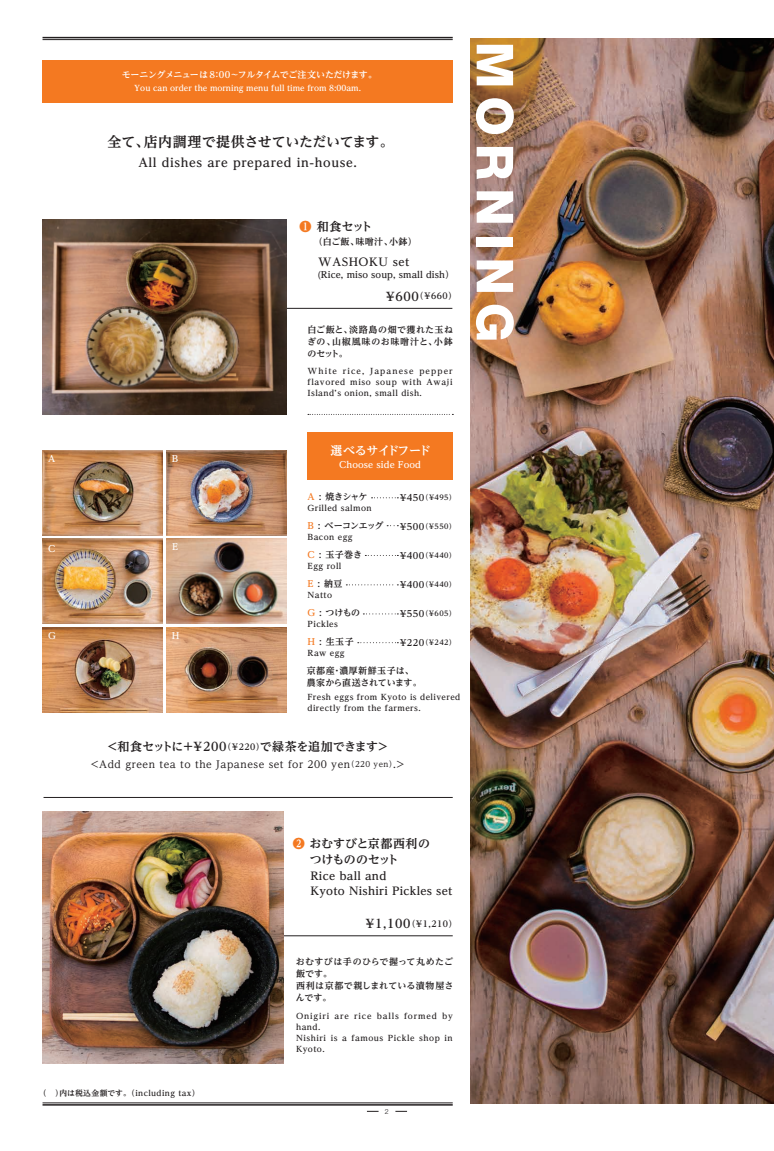
<style>
.page{position:relative;width:774px;height:1151px;background:#fff}
.page>*{position:absolute;margin:0;border:0;box-sizing:border-box;transform-origin:0 0}
.t1{font:800 51px "Helvetica Neue LT Std";letter-spacing:.15em;color:#fff}
.t2{font:700 14px "UD Reimin Pr 6 N";letter-spacing:-.02em;color:#231f20}
.t3{font:700 12px "UD Reimin Pr 6 N";letter-spacing:.05em;color:#231f20}
.t4{font:700 12px "UD Reimin Pr 6 N";letter-spacing:-.005em;color:#231f20}
.t5{font:700 12px/16px "UD Reimin Pr 6 N";letter-spacing:-.015em;color:#231f20}
.t6{font:700 12px "UD Reimin Pr 6 N";letter-spacing:-.04em;color:#fff}
.t7{font:700 11px/15px "UD Reimin Pr 6 N";letter-spacing:.025em;color:#231f20}
.t8{font:700 11px "UD Reimin Pr 6 N";letter-spacing:.05em;color:#231f20}
.t9{font:500 10px "UD Reimin Pr 6 N";letter-spacing:.05em;color:#231f20}
.t10{font:700 9px/12px "UD Reimin Pr 6 N";letter-spacing:.015em;color:#231f20;text-align:justify}
.t11{font:700 9px/12px "UD Reimin Pr 6 N";letter-spacing:.035em;color:#231f20}
.t12{font:700 9px "UD Reimin Pr 6 N";letter-spacing:-.05em;color:#fff}
.t13{font:700 9px "UD Reimin Pr 6 N";letter-spacing:.01em;color:#fff}
.t14{font:700 9px "UD Reimin Pr 6 N";letter-spacing:-.085em;color:#231f20}
.t15{font:700 9px "UD Reimin Pr 6 N";letter-spacing:-.02em;color:#fff}
.t16{font:700 8.5px "UD Reimin Pr 6 N";letter-spacing:.05em;color:#231f20}
.t17{font:700 8px/11px "UD Reimin Pr 6 N";letter-spacing:.05em;color:#231f20}
.t18{font:700 8px "UD Reimin Pr 6 N";color:#fff}
.t19{font:700 7.8px "UD Reimin Pr 6 N";letter-spacing:.05em;color:#231f20}
.t20{font:700 7.1px "UD Reimin Pr 6 N";letter-spacing:.05em;color:#231f20}
.t21{font:300 7px "Helvetica Neue LT Std";color:#231f20}
.s1{color:#f47921}
.s2{font-size:12px}
.s3{font-size:9px}
.s4{font-size:8.5px}
.s5{font-size:7.8px}
</style>
<div class="page">
<svg style="left:395px;top:1111px;width:12px;height:1px"></svg>
<div style="left:43px;top:60px;width:410px;height:42px;background:#f47921"></div>
<div style="left:308px;top:432px;width:145px;height:48px;background:#f47921"></div>
<hr style="left:275px;top:308px;width:177px;height:1px;background:#231f20">
<img style="left:470px;top:38px;width:304px;height:1065px">
<hr style="left:43px;top:37px;width:410px;height:1px;background:#231f20">
<hr style="left:43px;top:39px;width:410px;height:1px;background:#231f20">
<hr style="left:43px;top:1104px;width:410px;height:2px;background:#231f20">
<hr style="left:43px;top:1103px;width:410px;height:1px;background:#231f20">
<hr style="left:86px;top:935px;width:367px;height:1px;background:#231f20">
<img style="left:43px;top:811px;width:240px;height:253px">
<img style="left:43px;top:219px;width:244px;height:195px">
<hr style="left:44px;top:797px;width:409px;height:1px;background:#231f20">
<svg style="left:308px;top:414px;width:145px;height:1px"></svg>
<img style="left:43px;top:539px;width:120px;height:85px">
<img style="left:167px;top:539px;width:120px;height:85px">
<img style="left:43px;top:450px;width:120px;height:85px">
<img style="left:167px;top:450px;width:120px;height:85px">
<img style="left:43px;top:627px;width:120px;height:85px">
<img style="left:167px;top:627px;width:120px;height:85px">
<svg style="left:371px;top:497px;width:27px;height:1px"></svg>
<svg style="left:365px;top:555px;width:33px;height:1px"></svg>
<svg style="left:358px;top:642px;width:40px;height:1px"></svg>
<svg style="left:346px;top:584px;width:52px;height:1px"></svg>
<svg style="left:363px;top:613px;width:35px;height:1px"></svg>
<p class="t12" style="left:122px;top:68px;width:257px">モーニングメニューは８：00〜フルタイムでご注文いただけます。</p>
<p class="t18" style="left:134px;top:81px;width:228px">You can order the morning menu full time from 8:00am.</p>
<h2 class="t2" style="left:107px;top:130px;width:288px">全て、店内調理で提供させていただいてます。</h2>
<h3 class="t3" style="left:138px;top:153px;width:220px">All dishes are prepared in-house.</h3>
<h3 class="t3" style="left:300px;top:217px;width:74px"><span class="s1">❶</span> 和食セット</h3>
<p class="t10" style="left:314px;top:235px;width:105px">（白ご飯、味噌汁、小鉢）</p>
<p class="t10" style="left:317px;top:269px;width:138px">(Rice, miso soup, small dish）</p>
<h3 class="t8" style="left:318px;top:253px;width:93px">WASHOKU set</h3>
<p class="t16" style="left:386px;top:289px;width:72px"><span class="s2">¥600</span>（￥660）</p>
<p class="t10" style="left:307px;top:324px;width:147px">白ご飯と、淡路島の畑で獲れた玉ねぎの、山椒風味のお味噌汁と、小鉢のセット。</p>
<p class="t17" style="left:308px;top:365px;width:147px;text-align:justify">White rice, Japanese pepper flavored miso soup with Awaji Island’s onion, small dish.</p>
<h1 class="t1" style="left:525px;top:41px;width:302px;rotate:90deg">MORNING</h1>
<p class="t15" style="left:48px;top:452px;width:9px">A</p>
<p class="t15" style="left:172px;top:452px;width:8px">B</p>
<p class="t15" style="left:48px;top:541px;width:9px">C</p>
<p class="t15" style="left:172px;top:539px;width:7px">E</p>
<p class="t15" style="left:48px;top:628px;width:9px">G</p>
<p class="t15" style="left:172px;top:628px;width:9px">H</p>
<h3 class="t6" style="left:331px;top:441px;width:102px">選べるサイドフード</h3>
<p class="t13" style="left:339px;top:458px;width:83px">Choose side Food</p>
<p class="t10" style="left:308px;top:491px;width:61px"><span class="s1">A</span> : 焼きシャケ</p>
<p class="t14" style="left:308px;top:518px;width:77px"><span class="s1">B</span> : ベーコンエッグ</p>
<p class="t10" style="left:308px;top:549px;width:56px"><span class="s1">C</span> : 玉子巻き</p>
<p class="t10" style="left:308px;top:578px;width:37px"><span class="s1">E</span> : 納豆</p>
<p class="t10" style="left:308px;top:607px;width:54px"><span class="s1">G</span> : つけもの</p>
<p class="t10" style="left:308px;top:636px;width:48px"><span class="s1">H</span> : 生玉子</p>
<p class="t17" style="left:308px;top:503px;width:66px">Grilled salmon</p>
<p class="t17" style="left:308px;top:532px;width:47px">Bacon egg</p>
<p class="t17" style="left:308px;top:561px;width:35px">Egg roll</p>
<p class="t17" style="left:308px;top:590px;width:26px">Natto</p>
<p class="t17" style="left:308px;top:619px;width:32px">Pickles</p>
<p class="t17" style="left:308px;top:648px;width:39px">Raw egg</p>
<p class="t20" style="left:400px;top:492px;width:58px"><span class="s3">¥450</span>（￥495）</p>
<p class="t20" style="left:400px;top:521px;width:58px"><span class="s3">¥500</span>（¥550）</p>
<p class="t20" style="left:400px;top:550px;width:58px"><span class="s3">¥400</span>（¥440）</p>
<p class="t20" style="left:400px;top:579px;width:58px"><span class="s3">¥400</span>（¥440）</p>
<p class="t20" style="left:400px;top:608px;width:58px"><span class="s3">¥550</span>（¥605）</p>
<p class="t20" style="left:400px;top:637px;width:58px"><span class="s3">¥220</span>（¥242）</p>
<p class="t10" style="left:307px;top:665px;width:116px">京都産・濃厚新鮮玉子は、農家から直送されています。</p>
<p class="t17" style="left:307px;top:691px;width:154px">Fresh eggs from Kyoto is delivered directly from the farmers.</p>
<h3 class="t4" style="left:106px;top:737px;width:285px">＜和食セットに+￥200<span class="s4">（￥220）</span>で緑茶を追加できます＞</h3>
<p class="t9" style="left:91px;top:756px;width:315px">&lt;Add green tea to the Japanese set for 200 yen<span class="s5">（220 yen）</span>.&gt;</p>
<p class="t19" style="left:39px;top:1087px;width:162px">（　）内は税込金額です。（including tax）</p>
<h3 class="t5" style="left:293px;top:835px;width:139px"><span class="s1">❷</span> おむすびと京都西利の　 つけもののセット</h3>
<h3 class="t7" style="left:310px;top:868px;width:143px">Rice ball and<br>Kyoto Nishiri Pickles set</h3>
<p class="t16" style="left:366px;top:916px;width:93px"><span class="s2">¥1,10０</span>（￥1,210）</p>
<p class="t11" style="left:296px;top:955px;width:159px">おむすびは手のひらで握って丸めたご飯です。<br>西利は京都で親しまれている漬物屋さんです。</p>
<p class="t17" style="left:296px;top:1011px;width:158px">Onigiri are rice balls formed by hand.<br>Nishiri is a famous Pickle shop in<br>Kyoto.</p>
<p class="t21" style="left:385px;top:1107px;width:5px">2</p>
</div>
